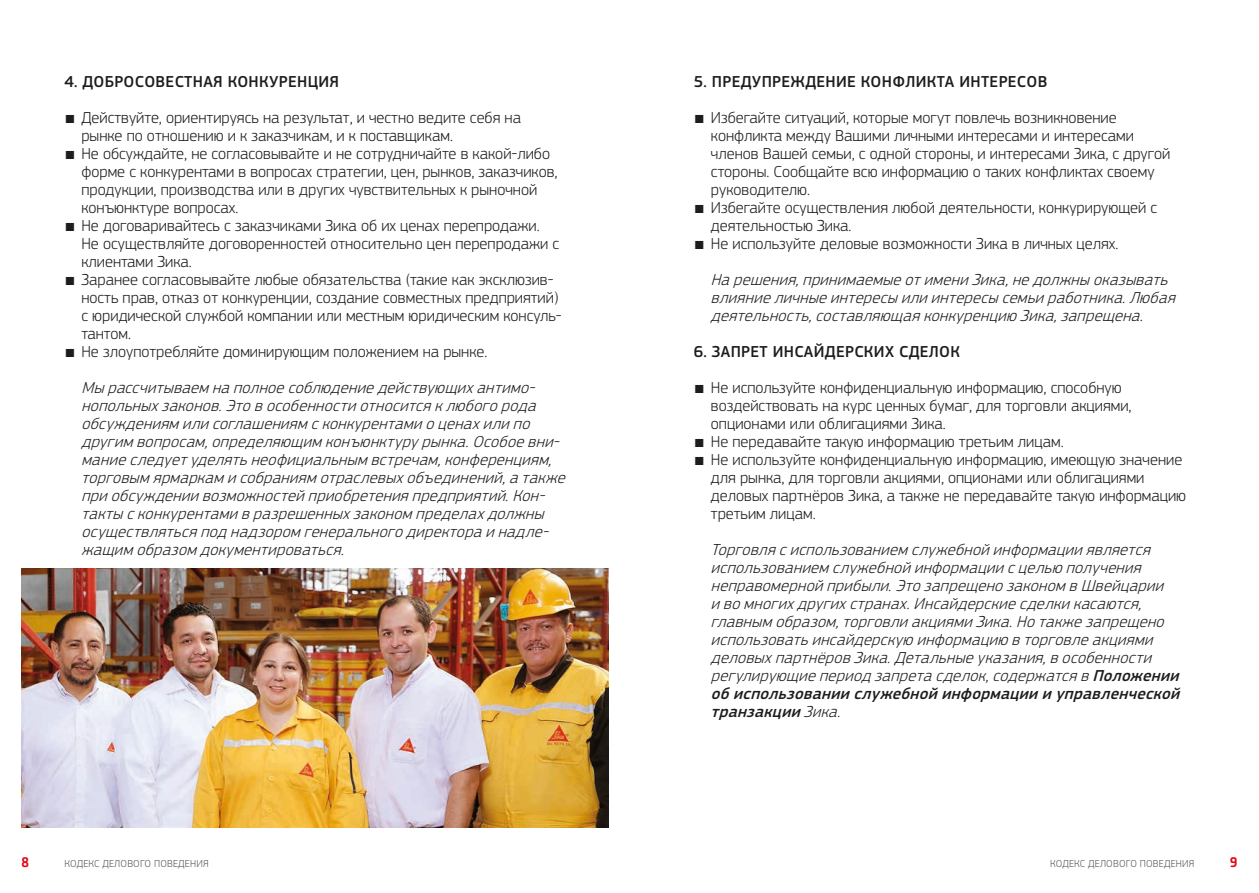
<style>
.page{position:relative;width:1259px;height:893px;background:#fff}
.page>*{position:absolute;margin:0;border:0;box-sizing:border-box;transform-origin:0 0}
.t1{font:300 16.5px/18px "PF Square Sans Pro";color:#1d1d1b}
.t2{font:italic 300 16.5px/18px "PF Square Sans Pro";color:#1d1d1b}
.Sub-chapter{font:500 16.5px "PF Square Sans Pro";letter-spacing:.02em;color:#1d1d1b}
.t3{font:500 15px "Klavika";color:#e30614}
.t4{font:300 10.5px "PF Square Sans Pro";letter-spacing:.02em;color:#575756}
.s1{font-family:"Klavika"}
.s2{font-family:"Klavika";font-style:normal}
.s3{font-style:normal}
.s4{font-weight:500}
</style>
<div class="page">
<img style="left:21px;top:568px;width:587px;height:259px">
<p class="Sub-chapter" style="left:64px;top:72px;width:276px">4. ДОБРОСОВЕСТНАЯ КОНКУРЕНЦИЯ</p>
<p class="t1" style="left:81px;top:109px;width:441px;text-indent:-17px"><span class="s1">́</span> Действуйте, ориентируясь на результат, и честно ведите себя на рынке по отношению и к заказчикам, и к поставщикам.</p>
<p class="t1" style="left:81px;top:145px;width:477px;text-indent:-17px"><span class="s1">́</span> Не обсуждайте, не согласовывайте и не сотрудничайте в какой-либо форме с конкурентами в вопросах стратегии, цен, рынков, заказчиков, продукции, производства или в других чувствительных к рыночной конъюнктуре вопросах.</p>
<p class="t1" style="left:81px;top:217px;width:479px;text-indent:-17px"><span class="s1">́</span> Не договаривайтесь с заказчиками Зика об их ценах перепродажи.<br>Не осуществляйте договоренностей относительно цен перепродажи с клиентами Зика.</p>
<p class="t1" style="left:81px;top:271px;width:482px;text-indent:-17px"><span class="s1">́</span> Заранее согласовывайте любые обязательства (такие как эксклюзив&shy;ность прав, отказ от конкуренции, создание совместных предприятий) с юридической службой компании или местным юридическим консуль&shy;тантом.</p>
<p class="t2" style="left:81px;top:334px;width:459px;line-height:36px;text-indent:-17px"><span class="s2">́</span> <span class="s3">Не злоупотребляйте доминирующим положением на рынке.<br></span>Мы рассчитываем наполноесоблюдениедействующихантимо-</p>
<p class="t2" style="left:81px;top:397px;width:490px">нопольныхзаконов.Этовособенностиотноситсяклюбогорода обсуждениям илисоглашениям сконкурентамиоценахилипо другим вопросам,определяющим конъюнктурурынка.Особоевни&shy;маниеследуетуделятьнеофициальным встречам,конференциям, торговым ярмаркам исобраниям отраслевыхобъединений,атакже приобсуждениивозможностейприобретенияпредприятий.Кон&shy;такты с конкурентамив разрешенныхзаконом пределахдолжны осуществлятьсяподнадзором генеральногодиректораи надле&shy;жащим образом документироваться.</p>
<p class="Sub-chapter" style="left:694px;top:72px;width:355px">5. ПРЕДУПРЕЖДЕНИЕ КОНФЛИКТА ИНТЕРЕСОВ</p>
<p class="t1" style="left:711px;top:109px;width:461px;text-indent:-17px"><span class="s1">́</span> Избегайте ситуаций, которые могут повлечь возникновение конфликта между Вашими личными интересами и интересами членов Вашей семьи, с одной стороны, и интересами Зика, с другой стороны. Сообщайте всю информацию о таких конфликтах своему руководителю.</p>
<p class="t1" style="left:711px;top:199px;width:448px;text-indent:-17px"><span class="s1">́</span> Избегайте осуществления любой деятельности, конкурирующей с деятельностью Зика.</p>
<p class="t2" style="left:711px;top:226px;width:463px;line-height:36px;text-indent:-17px"><span class="s2">́</span> <span class="s3">Не используйте деловые возможности Зика в личных целях.<br></span>Нарешения,принимаемыеотимениЗика,недолжны оказывать</p>
<p class="t2" style="left:711px;top:289px;width:470px">влияниеличныеинтересы илиинтересы семьиработника.Любая деятельность,составляющаяконкуренцию Зика,запрещена.</p>
<p class="Sub-chapter" style="left:694px;top:342px;width:268px">6. ЗАПРЕТ ИНСАЙДЕРСКИХ СДЕЛОК</p>
<p class="t1" style="left:711px;top:379px;width:422px;text-indent:-17px"><span class="s1">́</span> Не используйте конфиденциальную информацию, способную воздействовать на курс ценных бумаг, для торговли акциями, опционами или облигациями Зика.</p>
<p class="t1" style="left:694px;top:433px;width:371px"><span class="s1">́</span> Не передавайте такую информацию третьим лицам.</p>
<p class="t1" style="left:711px;top:451px;width:477px;text-indent:-17px"><span class="s1">́</span> Не используйте конфиденциальную информацию, имеющую значение для рынка, для торговли акциями, опционами или облигациями деловых партнёров Зика, а также не передавайте такую информацию третьим лицам.</p>
<p class="t2" style="left:711px;top:541px;width:475px">Торговлясиспользованием служебнойинформацииявляется использованием служебнойинформациисцелью получения неправомернойприбыли.Этозапрещенозаконом в Швейцарии и во многихдругихстранах.Инсайдерскиесделкикасаются, главным образом,торговлиакциямиЗика.Нотакжезапрещено использоватьинсайдерскую информацию вторговлеакциями деловыхпартнёровЗика.Детальныеуказания,вособенности регулирующиепериодзапретасделок,содержатсяв<span class="s4">Положении обиспользованиислужебнойинформациииуправленческой транзакции</span>Зика.</p>
<p class="t3" style="left:21px;top:852px;width:10px">8</p>
<p class="t4" style="left:64px;top:857px;width:146px">КОДЕКС ДЕЛОВОГО ПОВЕДЕНИЯ</p>
<p class="t4" style="left:1050px;top:857px;width:146px">КОДЕКС ДЕЛОВОГО ПОВЕДЕНИЯ</p>
<p class="t3" style="left:1230px;top:852px;width:9px">9</p>
</div>
